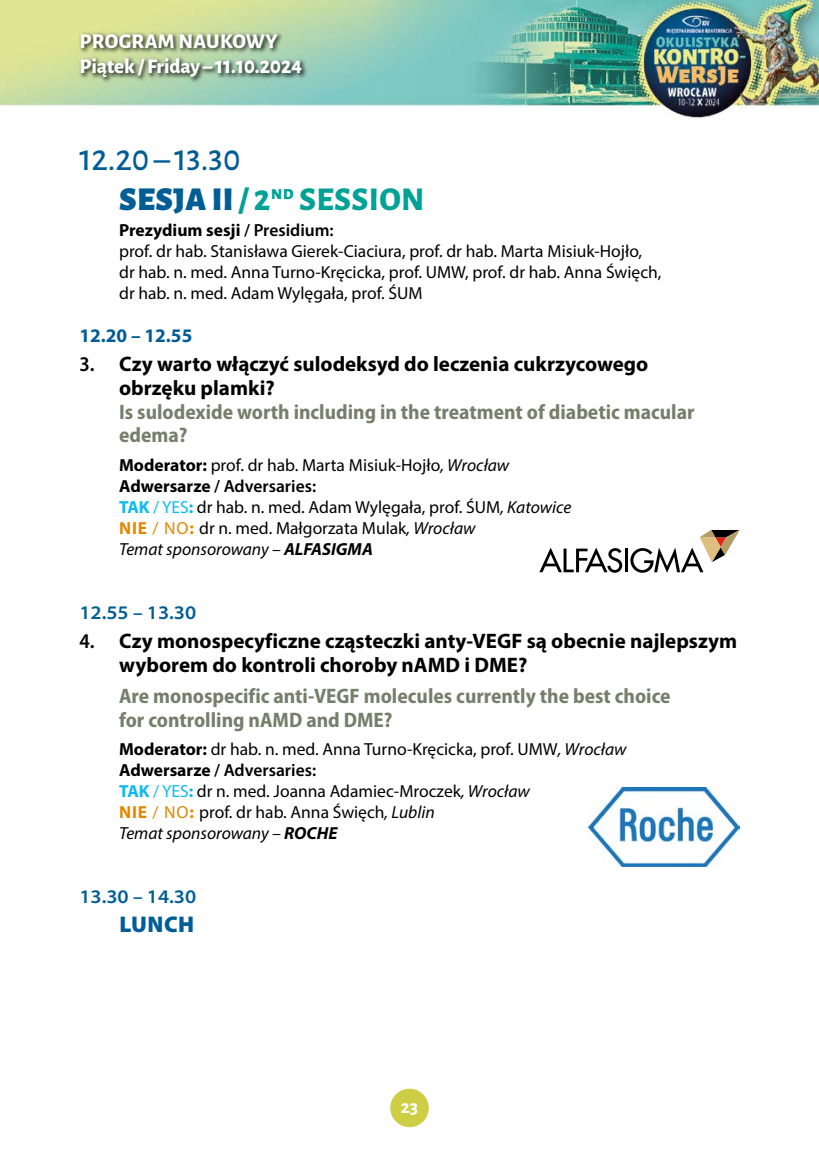
<style>
.page{position:relative;width:819px;height:1166px;background:#fff}
.page>*{position:absolute;margin:0;border:0;box-sizing:border-box;transform-origin:0 0}
.t1{font:800 33.25px "Alegreya Sans SC";letter-spacing:.01em;color:#00a295}
.t2{font:500 33.25px "Alegreya Sans";color:#005d95}
.t3{font:900 22.75px "Myriad Pro";letter-spacing:.02em;color:#005d95}
.t4{font:700 21px/23.8px "Myriad Pro";color:#000}
.t5{font:700 semi-condensed 21px/23.8px "Myriad Pro";color:#777e6a}
.t6{font:800 21px/25.2px "Alegreya Sans";color:#fff}
.t7{font:600 semi-expanded 19.25px "Myriad Pro";color:#005d95}
.t8{font:700 19.25px "Myriad Pro";color:#005d95}
.t9{font:700 19.25px "Alegreya Sans SC";color:#fff}
.t10{font:17.5px/21px "Myriad Pro";color:#000}
.s1{font-weight:900;color:#005d95}
.s2{font-weight:700}
.s3{font-weight:600}
.s4{font-weight:600;font-stretch:semi-condensed}
.s5{font-style:italic}
.s6{font-weight:700;color:#0bbbef}
.s7{color:#0bbbef}
.s8{font-weight:700;color:#e18800}
.s9{color:#e18800}
.s10{font-weight:700;font-style:italic}
</style>
<div class="page">
<img style="left:0;top:0;width:819px;height:118px">
<div style="left:390px;top:1088px;width:39px;height:39px;background:#cdce46;border-radius:50%"></div>
<img style="left:78px;top:31px;width:230px;height:52px">
<svg style="left:539px;top:547px;width:83px;height:26px"></svg>
<hr style="left:624px;top:548px;width:3px;height:24px;background:#000">
<svg style="left:630px;top:530px;width:109px;height:43px"></svg>
<img style="left:588px;top:787px;width:151px;height:79px">
<p class="t6" style="left:79px;top:27px;width:224px">PROGRAM NAUKOWY<br>Piątek / Friday – 11.10.2024</p>
<h1 class="t2" style="left:79px;top:136px;width:163px">12.20 – 13.30</h1>
<h1 class="t1" style="left:119px;top:174px;width:307px"><span class="s1">SESJA II</span> / 2<sup>nd</sup> SESSION</h1>
<p class="t10" style="left:119px;top:220px;width:544px"><span class="s2">Prezydium sesji</span> <span class="s3">/ Presidium:<br></span>prof. dr hab. Stanisława Gierek-Ciaciura, prof. dr hab. Marta Misiuk-Hojło, dr hab. n. med. Anna Turno-Kręcicka, prof. UMW, prof. dr hab. Anna Święch, dr hab. n. med. Adam Wylęgała, prof. ŚUM</p>
<p class="t8" style="left:79px;top:323px;width:114px">12.20 – 12.55</p>
<p class="t4" style="left:119px;top:351px;width:530px;text-indent:-40px"><span class="s4">3.</span> Czy warto włączyć sulodeksyd do leczenia cukrzycowego obrzęku plamki?</p>
<p class="t5" style="left:119px;top:400px;width:577px">Is sulodexide worth including in the treatment of diabetic macular edema?</p>
<p class="t10" style="left:119px;top:454px;width:453px"><span class="s2">Moderator:</span> prof. dr hab. Marta Misiuk-Hojło<span class="s5">, Wrocław </span><span class="s2">Adwersarze</span> <span class="s3">/ Adversaries:<br></span><span class="s6">TAK</span> <span class="s7">/ YES</span><span class="s6">:</span> dr hab. n. med. Adam Wylęgała, prof. ŚUM<span class="s5">, Katowice </span><span class="s8">NIE</span> <span class="s9">/ NO</span><span class="s8">:</span> dr n. med. Małgorzata Mulak<span class="s5">, Wrocław<br>Temat sponsorowany –</span> <span class="s10">ALFASIGMA</span></p>
<p class="t7" style="left:79px;top:602px;width:118px">12.55 – 13.30</p>
<p class="t4" style="left:119px;top:628px;width:619px;text-indent:-40px"><span class="s4">4.</span> Czy monospecyficzne cząsteczki anty-VEGF są obecnie najlepszym wyborem do kontroli choroby nAMD i DME?</p>
<p class="t5" style="left:119px;top:684px;width:553px">Are monospecific anti-VEGF molecules currently the best choice for controlling nAMD and DME?</p>
<p class="t10" style="left:119px;top:738px;width:509px"><span class="s2">Moderator:</span> dr hab. n. med. Anna Turno-Kręcicka, prof. UMW<span class="s5">, Wrocław </span><span class="s2">Adwersarze</span> <span class="s3">/ Adversaries:<br></span><span class="s6">TAK</span> <span class="s7">/ YES</span><span class="s6">:</span> dr n. med. Joanna Adamiec-Mroczek<span class="s5">, Wrocław<br></span><span class="s8">NIE</span> <span class="s9">/ NO</span><span class="s8">:</span> prof. dr hab. Anna Święch<span class="s5">, Lublin<br>Temat sponsorowany –</span> <span class="s10">ROCHE</span></p>
<p class="t7" style="left:79px;top:886px;width:118px">13.30 – 14.30</p>
<h2 class="t3" style="left:119px;top:909px;width:76px">LUNCH</h2>
<p class="t9" style="left:401px;top:1093px;width:19px">23</p>
</div>
